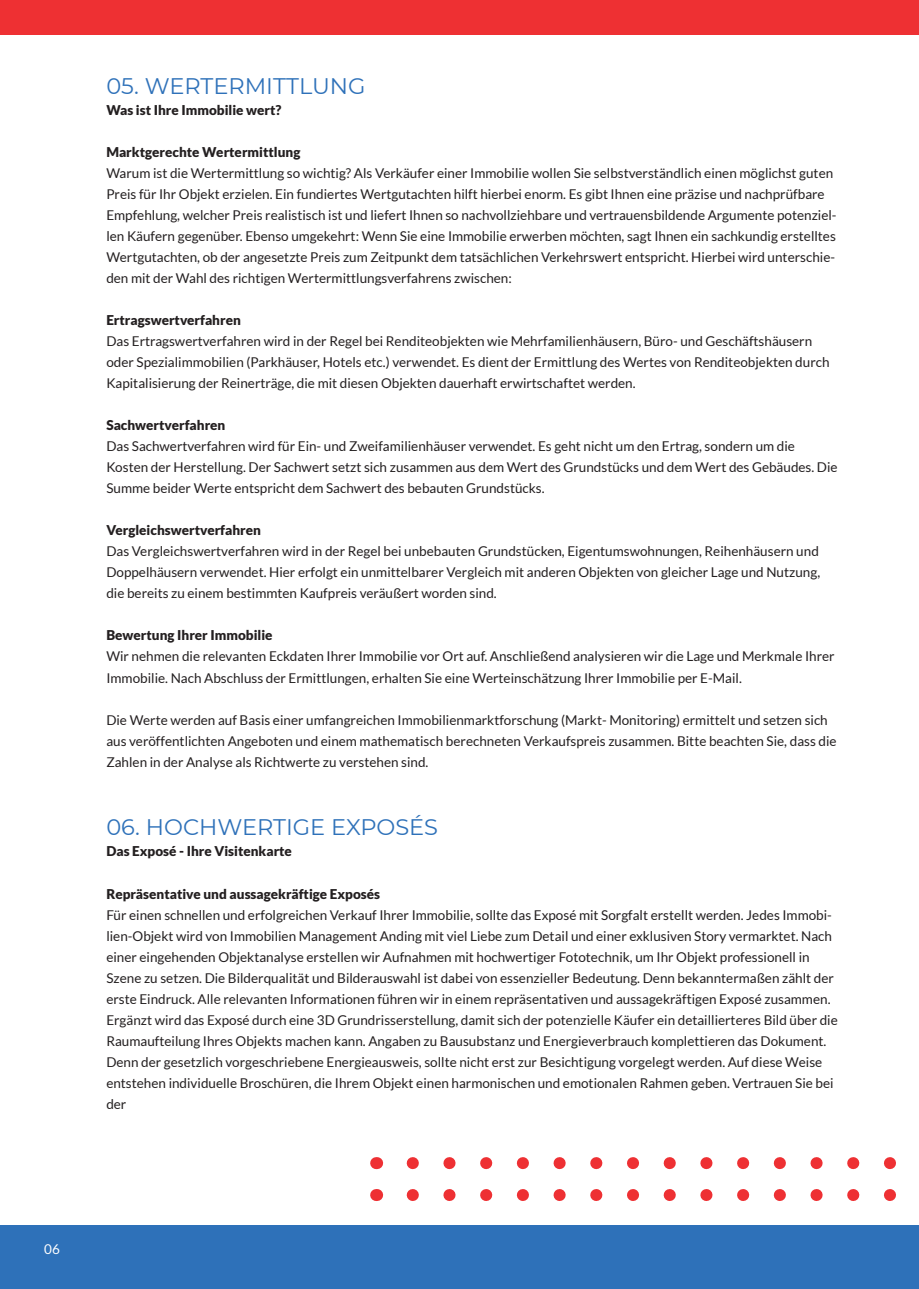
<style>
.page{position:relative;width:919px;height:1289px;background:#fff}
.page>*{position:absolute;margin:0;border:0;box-sizing:border-box;transform-origin:0 0}
.t1{font:22.5px "Montserrat";color:#2e71b9}
.t2{font:13.5px/21px "Lato";color:#231f20}
.t3{font:900 13.5px "Lato";color:#231f20}
.t4{font:13.5px "Lato";color:#fff}
</style>
<div class="page">
<div style="left:0;top:1225px;width:918px;height:63px;background:#2e71b9"></div>
<svg style="left:376px;top:1157px;width:1px;height:12px"></svg>
<svg style="left:412px;top:1157px;width:484px;height:12px"></svg>
<svg style="left:412px;top:1189px;width:484px;height:11px"></svg>
<div style="left:0;top:0;width:918px;height:34px;background:#ee3033"></div>
<h1 class="t1" style="left:106px;top:71px;width:261px">05. WERTERMITTLUNG</h1>
<p class="t3" style="left:106px;top:102px;width:176px">Was ist Ihre Immobilie wert?</p>
<p class="t3" style="left:106px;top:144px;width:195px">Marktgerechte Wertermittlung</p>
<p class="t2" style="left:106px;top:163px;width:731px">Warum ist die Wertermittlung so wichtig? Als Verkäufer einer Immobilie wollen Sie selbstverständlich einen möglichst guten Preis für Ihr Objekt erzielen. Ein fundiertes Wertgutachten hilft hierbei enorm. Es gibt Ihnen eine präzise und nachprüfbare Empfehlung, welcher Preis realistisch ist und liefert Ihnen so nachvollziehbare und vertrauensbildende Argumente potenziel&shy;len Käufern gegenüber. Ebenso umgekehrt: Wenn Sie eine Immobilie erwerben möchten, sagt Ihnen ein sachkundig erstelltes Wertgutachten, ob der angesetzte Preis zum Zeitpunkt dem tatsächlichen Verkehrswert entspricht. Hierbei wird unterschie&shy;den mit der Wahl des richtigen Wertermittlungsverfahrens zwischen:</p>
<p class="t3" style="left:106px;top:312px;width:136px">Ertragswertverfahren</p>
<p class="t2" style="left:106px;top:331px;width:724px">Das Ertragswertverfahren wird in der Regel bei Renditeobjekten wie Mehrfamilienhäusern, Büro- und Geschäftshäusern oder Spezialimmobilien (Parkhäuser, Hotels etc.) verwendet. Es dient der Ermittlung des Wertes von Renditeobjekten durch<br>Kapitalisierung der Reinerträge, die mit diesen Objekten dauerhaft erwirtschaftet werden.</p>
<p class="t3" style="left:106px;top:417px;width:121px">Sachwertverfahren</p>
<p class="t2" style="left:106px;top:436px;width:732px">Das Sachwertverfahren wird für Ein- und Zweifamilienhäuser verwendet. Es geht nicht um den Ertrag, sondern um die<br>Kosten der Herstellung. Der Sachwert setzt sich zusammen aus dem Wert des Grundstücks und dem Wert des Gebäudes. Die<br>Summe beider Werte entspricht dem Sachwert des bebauten Grundstücks.</p>
<p class="t3" style="left:106px;top:522px;width:156px">Vergleichswertverfahren</p>
<p class="t2" style="left:106px;top:541px;width:715px;text-align:justify">Das Vergleichswertverfahren wird in der Regel bei unbebauten Grundstücken, Eigentumswohnungen, Reihenhäusern und Doppelhäusern verwendet. Hier erfolgt ein unmittelbarer Vergleich mit anderen Objekten von gleicher Lage und Nutzung, die bereits zu einem bestimmten Kaufpreis veräußert worden sind.</p>
<p class="t3" style="left:106px;top:627px;width:168px">Bewertung Ihrer Immobilie</p>
<p class="t2" style="left:106px;top:646px;width:729px">Wir nehmen die relevanten Eckdaten Ihrer Immobilie vor Ort auf. Anschließend analysieren wir die Lage und Merkmale Ihrer<br>Immobilie. Nach Abschluss der Ermittlungen, erhalten Sie eine Werteinschätzung Ihrer Immobilie per E-Mail.</p>
<p class="t2" style="left:106px;top:709px;width:731px">Die Werte werden auf Basis einer umfangreichen Immobilienmarktforschung (Markt- Monitoring) ermittelt und setzen sich aus veröffentlichten Angeboten und einem mathematisch berechneten Verkaufspreis zusammen. Bitte beachten Sie, dass die<br>Zahlen in der Analyse als Richtwerte zu verstehen sind.</p>
<h1 class="t1" style="left:106px;top:812px;width:333px">06. HOCHWERTIGE EXPOSÉS</h1>
<p class="t3" style="left:106px;top:843px;width:187px">Das Exposé - Ihre Visitenkarte</p>
<p class="t3" style="left:106px;top:885px;width:275px">Repräsentative und aussagekräftige Exposés</p>
<p class="t2" style="left:106px;top:904px;width:733px">Für einen schnellen und erfolgreichen Verkauf Ihrer Immobilie, sollte das Exposé mit Sorgfalt erstellt werden. Jedes Immobi&shy;lien-Objekt wird von Immobilien Management Anding mit viel Liebe zum Detail und einer exklusiven Story vermarktet. Nach einer eingehenden Objektanalyse erstellen wir Aufnahmen mit hochwertiger Fototechnik, um Ihr Objekt professionell in Szene zu setzen. Die Bilderqualität und Bilderauswahl ist dabei von essenzieller Bedeutung. Denn bekanntermaßen zählt der erste Eindruck. Alle relevanten Informationen führen wir in einem repräsentativen und aussagekräftigen Exposé zusammen.<br>Ergänzt wird das Exposé durch eine 3D Grundrisserstellung, damit sich der potenzielle Käufer ein detaillierteres Bild über die Raumaufteilung Ihres Objekts machen kann. Angaben zu Bausubstanz und Energieverbrauch komplettieren das Dokument.<br>Denn der gesetzlich vorgeschriebene Energieausweis, sollte nicht erst zur Besichtigung vorgelegt werden. Auf diese Weise entstehen individuelle Broschüren, die Ihrem Objekt einen harmonischen und emotionalen Rahmen geben. Vertrauen Sie bei der</p>
<p class="t4" style="left:44px;top:1241px;width:17px">06</p>
</div>
